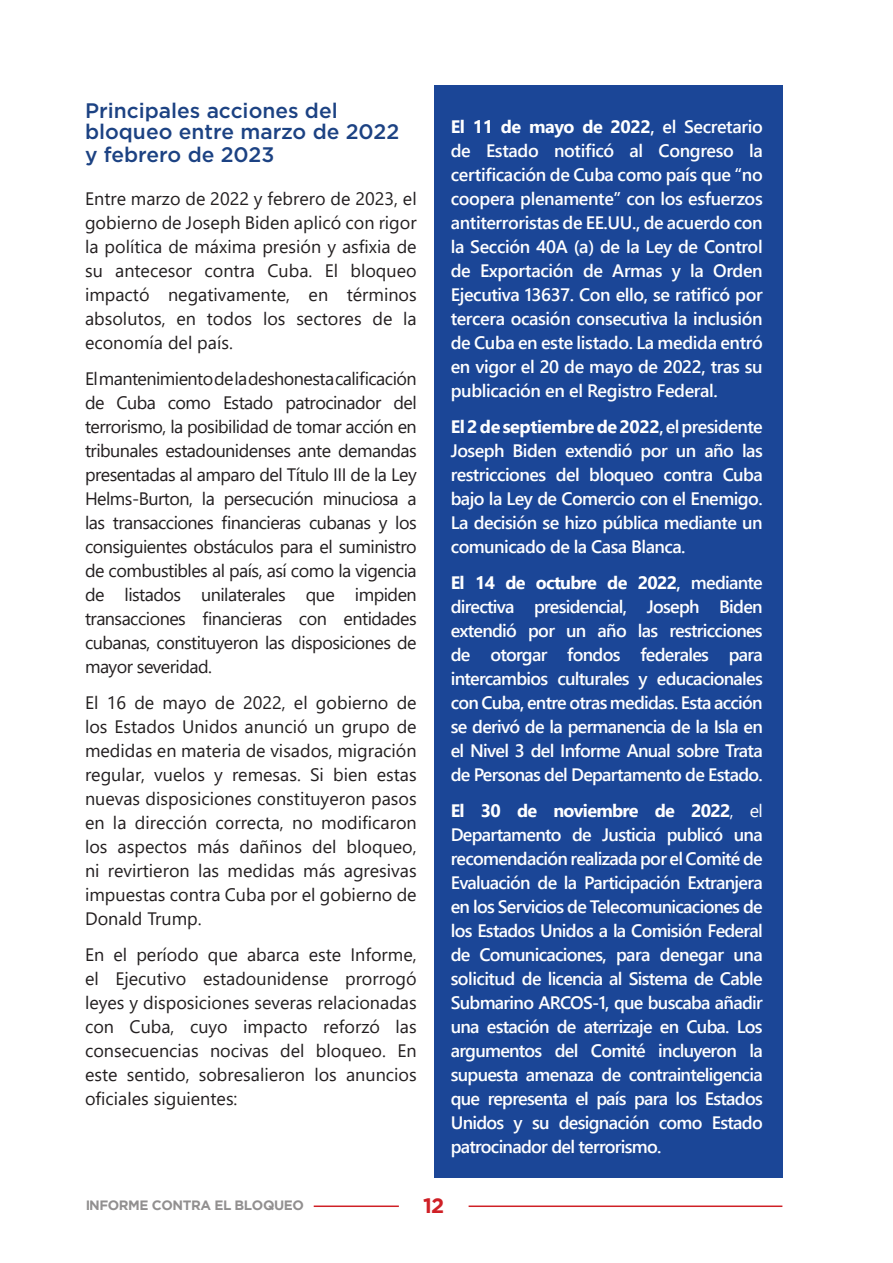
<style>
.page{position:relative;width:893px;height:1263px;background:#fff}
.page>*{position:absolute;margin:0;border:0;box-sizing:border-box;transform-origin:0 0}
.t1{font:500 21px/21.8px "Gotham";color:#1c4283}
.t2{font:700 21px "Gotham";color:#cf2026}
.t3{font:600 18px/24px "Segoe UI";letter-spacing:-.035em;color:#fff;text-align:justify}
.t4{font:18px/24px "Segoe UI";color:#231f20;text-align:justify}
.t5{font:700 13.5px "Gotham";letter-spacing:-.03em;color:#231f20}
.s1{font-weight:700}
.s2{font-weight:400}
</style>
<div class="page">
<hr style="left:469px;top:1205px;width:313px;height:2px;background:#cf2026">
<hr style="left:314px;top:1205px;width:85px;height:2px;background:#cf2026">
<div style="left:434px;top:85px;width:348px;height:1093px;background:#1b4697"></div>
<p class="t1" style="left:85px;top:100px;width:316px">Principales acciones del bloqueo entre marzo de 2022 y febrero de 2023</p>
<p class="t4" style="left:85px;top:185px;width:333px">Entre marzo de 2022 y febrero de 2023, el gobierno de Joseph Biden aplicó con rigor la política de máxima presión y asfixia de su antecesor contra Cuba. El bloqueo impactó negativamente, en términos absolutos, en todos los sectores de la economía del país.</p>
<p class="t4" style="left:85px;top:365px;width:333px">El mantenimiento de la deshonesta calificación de Cuba como Estado patrocinador del terrorismo, la posibilidad de tomar acción en tribunales estadounidenses ante demandas presentadas al amparo del Título III de la Ley Helms-Burton, la persecución minuciosa a las transacciones financieras cubanas y los consiguientes obstáculos para el suministro de combustibles al país, así como la vigencia de listados unilaterales que impiden transacciones financieras con entidades cubanas, constituyeron las disposiciones de mayor severidad.</p>
<p class="t4" style="left:85px;top:689px;width:333px">El 16 de mayo de 2022, el gobierno de los Estados Unidos anunció un grupo de medidas en materia de visados, migración regular, vuelos y remesas. Si bien estas nuevas disposiciones constituyeron pasos en la dirección correcta, no modificaron los aspectos más dañinos del bloqueo, ni revirtieron las medidas más agresivas impuestas contra Cuba por el gobierno de Donald Trump.</p>
<p class="t4" style="left:85px;top:941px;width:333px">En el período que abarca este Informe, el Ejecutivo estadounidense prorrogó leyes y disposiciones severas relacionadas con Cuba, cuyo impacto reforzó las consecuencias nocivas del bloqueo. En este sentido, sobresalieron los anuncios oficiales siguientes:</p>
<p class="t3" style="left:451px;top:113px;width:314px"><span class="s1">El 11 de mayo de 2022</span>, el Secretario de Estado notificó al Congreso la certificación de Cuba como país que “no coopera plenamente” con los esfuerzos antiterroristas de EE.UU., de acuerdo con la Sección 40A (a) de la Ley de Control de Exportación de Armas y la Orden Ejecutiva 13637. Con ello, se ratificó por tercera ocasión consecutiva la inclusión de Cuba en este listado. La medida entró en vigor el 20 de mayo de 2022, tras su publicación en el Registro Federal.</p>
<p class="t3" style="left:451px;top:413px;width:314px"><span class="s1">El 2 de septiembre de 2022</span>, el presidente Joseph Biden extendió por un año las restricciones del bloqueo contra Cuba bajo la Ley de Comercio con el Enemigo.<br>La decisión se hizo pública mediante un comunicado de la Casa Blanca.</p>
<p class="t3" style="left:451px;top:569px;width:314px"><span class="s1">El 14 de octubre de 2022</span>, mediante directiva presidencial, Joseph Biden extendió por un año las restricciones de otorgar fondos federales para intercambios culturales y educacionales con Cuba, entre otras medidas. Esta acción se derivó de la permanencia de la Isla en el Nivel 3 del Informe Anual sobre Trata de Personas del Departamento de Estado.</p>
<p class="t3" style="left:451px;top:797px;width:314px"><span class="s1">El 30 de noviembre de 2022</span><span class="s2">, el </span>Departamento de Justicia publicó una recomendación realizada por el Comité de Evaluación de la Participación Extranjera en los Servicios de Telecomunicaciones de los Estados Unidos a la Comisión Federal de Comunicaciones, para denegar una solicitud de licencia al Sistema de Cable Submarino ARCOS-1, que buscaba añadir una estación de aterrizaje en Cuba. Los argumentos del Comité incluyeron la supuesta amenaza de contrainteligencia que representa el país para los Estados Unidos y su designación como Estado patrocinador del terrorismo.</p>
<p class="t5" style="left:85px;top:1197px;width:220px">INFORME CONTRA EL BLOQUEO</p>
<p class="t2" style="left:423px;top:1193px;width:23px">12</p>
</div>
